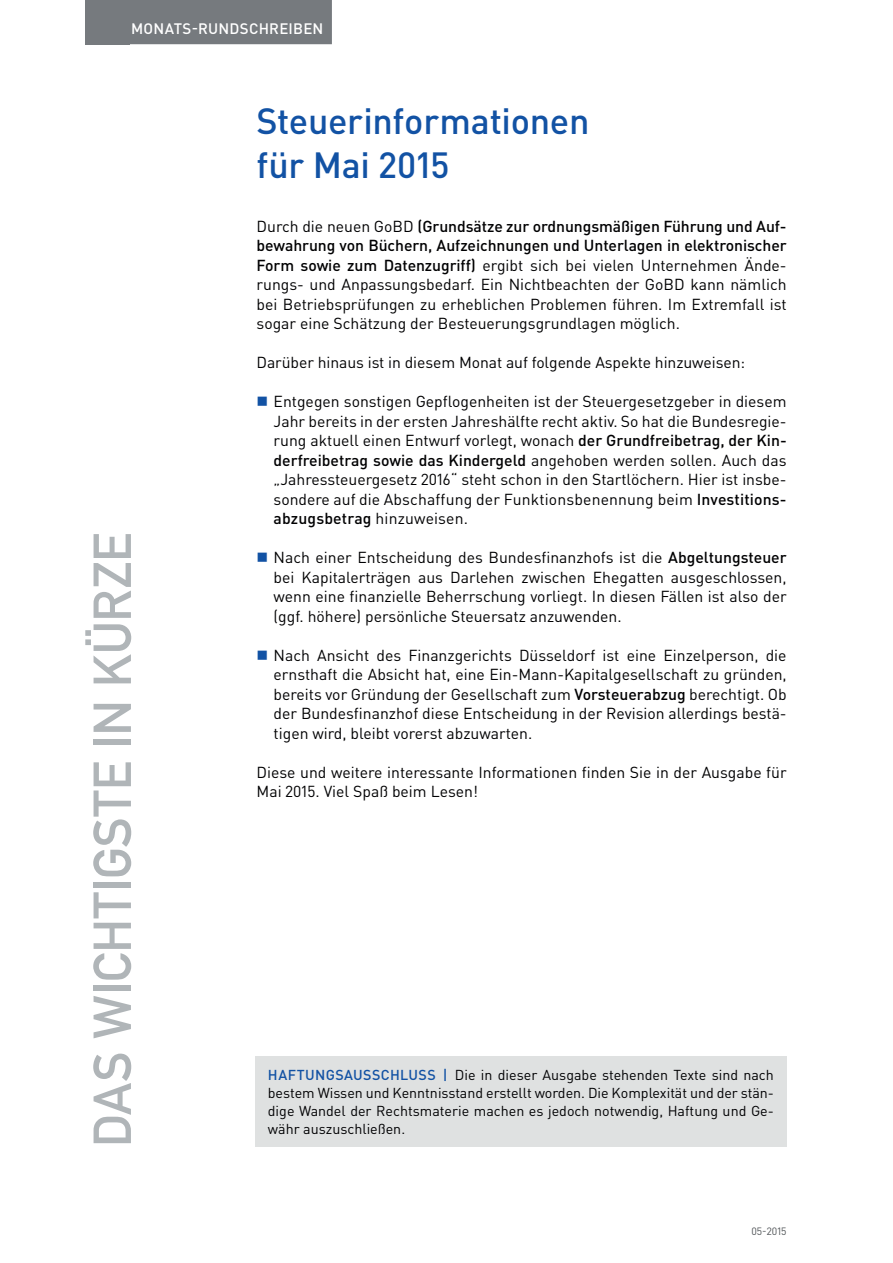
<style>
.page{position:relative;width:893px;height:1263px;background:#fff}
.page>*{position:absolute;margin:0;border:0;box-sizing:border-box;transform-origin:0 0}
.t1{font:52.5px "DIN Mittelschrift Std";color:#b0b5b8}
.t2{font:500 36px/43.5px "DIN Pro";letter-spacing:-.01em;color:#1252a4}
.t3{font:15.75px/19.5px "DIN Pro";color:#000002;text-align:justify}
.t4{font:500 15px "DIN Pro";letter-spacing:.015em;color:#fff}
.t5{font:14.25px/18px "DIN Pro";color:#000002;text-align:justify}
.t6{font:10.5px "DIN Pro";color:#505457}
.s1{font-weight:500}
.s2{font-weight:500;color:#1252a4}
</style>
<div class="page">
<div style="left:85px;top:0;width:45px;height:44px;background:#767a7e"></div>
<div style="left:122px;top:0;width:210px;height:44px;background:#767a7e"></div>
<div style="left:255px;top:1057px;width:532px;height:90px;background:#dfe1e1"></div>
<p class="t4" style="left:131px;top:18px;width:194px">MONATS-RUNDSCHREIBEN</p>
<h1 class="t1" style="left:82px;top:1147px;width:616px;rotate:-90deg">DAS WICHTIGSTE IN KÜRZE</h1>
<h2 class="t2" style="left:257px;top:98px;width:334px">Steuerinformationen für Mai 2015</h2>
<p class="t3" style="left:257px;top:216px;width:532px">Durch die neuen GoBD <span class="s1">(Grundsätze zur ordnungsmäßigen Führung und Auf&shy;bewahrung von Büchern, Aufzeichnungen und Unterlagen in elektronischer Form sowie zum Datenzugriff)</span> ergibt sich bei vielen Unternehmen Ände&shy;rungs- und Anpassungsbedarf. Ein Nichtbeachten der GoBD kann nämlich bei Betriebsprüfungen zu erheblichen Problemen führen. Im Extremfall ist sogar eine Schätzung der Besteuerungsgrundlagen möglich.</p>
<p class="t3" style="left:257px;top:352px;width:490px">Darüber hinaus ist in diesem Monat auf folgende Aspekte hinzuweisen:</p>
<p class="t3" style="left:274px;top:391px;width:515px">Entgegen sonstigen Gepflogenheiten ist der Steuergesetzgeber in diesem Jahr bereits in der ersten Jahreshälfte recht aktiv. So hat die Bundesregie&shy;rung aktuell einen Entwurf vorlegt, wonach <span class="s1">der Grundfreibetrag, der Kin&shy;derfreibetrag sowie das Kindergeld</span> angehoben werden sollen. Auch das „Jahressteuergesetz 2016“ steht schon in den Startlöchern. Hier ist insbe&shy;sondere auf die Abschaffung der Funktionsbenennung beim <span class="s1">Investitions&shy;abzugsbetrag</span> hinzuweisen.</p>
<p class="t3" style="left:274px;top:547px;width:515px">Nach einer Entscheidung des Bundesfinanzhofs ist die <span class="s1">Abgeltungsteuer </span>bei Kapitalerträgen aus Darlehen zwischen Ehegatten ausgeschlossen, wenn eine finanzielle Beherrschung vorliegt. In diesen Fällen ist also der (ggf. höhere) persönliche Steuersatz anzuwenden.</p>
<p class="t3" style="left:274px;top:645px;width:515px">Nach Ansicht des Finanzgerichts Düsseldorf ist eine Einzelperson, die ernsthaft die Absicht hat, eine Ein-Mann-Kapitalgesellschaft zu gründen, bereits vor Gründung der Gesellschaft zum <span class="s1">Vorsteuerabzug</span> berechtigt. Ob der Bundesfinanzhof diese Entscheidung in der Revision allerdings bestä&shy;tigen wird, bleibt vorerst abzuwarten.</p>
<p class="t3" style="left:257px;top:762px;width:532px">Diese und weitere interessante Informationen finden Sie in der Ausgabe für<br>Mai 2015. Viel Spaß beim Lesen!</p>
<p class="t5" style="left:268px;top:1065px;width:508px"><span class="s2">HAFTUNGSAUSSCHLUSS |</span> Die in dieser Ausgabe stehenden Texte sind nach bestem Wissen und Kenntnisstand erstellt worden. Die Komplexität und der stän&shy;dige Wandel der Rechtsmaterie machen es jedoch notwendig, Haftung und Ge&shy;währ auszuschließen.</p>
<p class="t6" style="left:751px;top:1224px;width:37px">05-2015</p>
</div>
